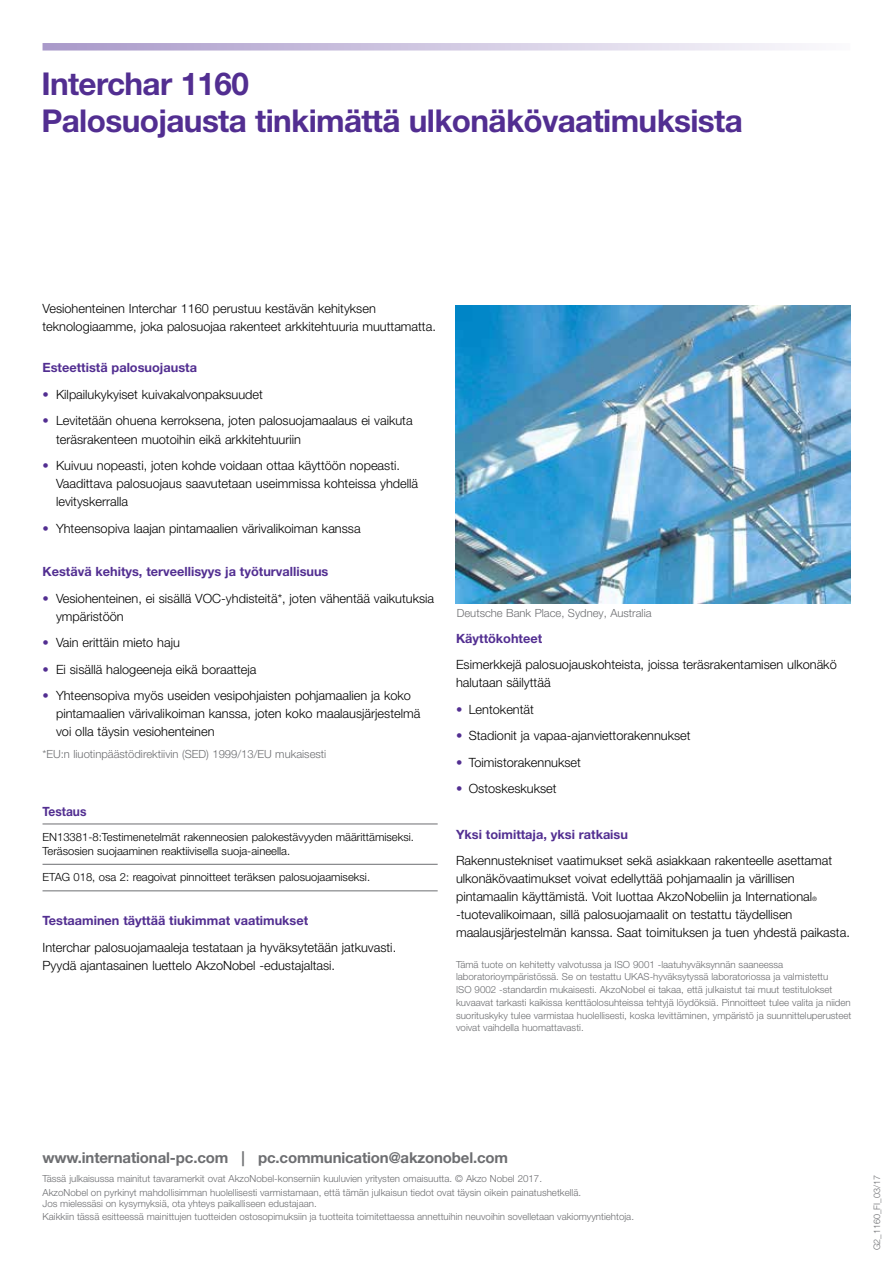
<style>
.page{position:relative;width:893px;height:1263px;background:#fff}
.page>*{position:absolute;margin:0;border:0;box-sizing:border-box;transform-origin:0 0}
.t1{font:700 31.5px/37.5px "Helvetica Neue LT Pro";letter-spacing:-.02em;color:#522e91}
.t2{font:700 15px "Helvetica Neue LT Pro";letter-spacing:-.01em;color:#6d6e71}
.t3{font:300 12.75px/18px "Helvetica Neue LT Pro";color:#000}
.t4{font:700 12.75px "Helvetica Neue LT Pro";color:#522e91}
.t5{font:700 12.75px "Helvetica Neue LT Pro";color:#522e91;scale:.94 1}
.t6{font:300 11.25px/13.5px "Helvetica Neue LT Pro";color:#000}
.t7{font:300 11.25px "Helvetica Neue LT Pro";color:#6d6e71}
.t8{font:300 9.75px/12.8px "Helvetica Neue LT Pro";color:#6d6e71}
.t9{font:300 9px "Helvetica Neue LT Pro";color:#6d6e71}
.s1{color:#522e91}
.s2{font-size:6px}
</style>
<div class="page">
<svg style="left:43px;top:43px;width:759px;height:8px;background:#d2cae3"></svg>
<img style="left:455px;top:306px;width:395px;height:297px">
<hr style="left:43px;top:823px;width:395px;height:1px;background:#6d6e71">
<hr style="left:43px;top:864px;width:395px;height:1px;background:#6d6e71">
<hr style="left:43px;top:890px;width:395px;height:1px;background:#6d6e71">
<h1 class="t1" style="left:41px;top:64px;width:703px">Interchar 1160<br>Palosuojausta tinkimättä ulkonäkövaatimuksista</h1>
<p class="t3" style="left:43px;top:299px;width:395px">Vesiohenteinen Interchar 1160 perustuu kestävän kehityksen teknologiaamme, joka palosuojaa rakenteet arkkitehtuuria muuttamatta.</p>
<p class="t4" style="left:43px;top:360px;width:156px">Esteettistä palosuojausta</p>
<p class="t3" style="left:43px;top:385px;width:222px"><span class="s1">•</span> Kilpailukykyiset kuivakalvonpaksuudet</p>
<p class="t3" style="left:56px;top:412px;width:358px;text-indent:-14px"><span class="s1">•</span> Levitetään ohuena kerroksena, joten palosuojamaalaus ei vaikuta teräsrakenteen muotoihin eikä arkkitehtuuriin</p>
<p class="t3" style="left:56px;top:456px;width:364px;text-indent:-14px"><span class="s1">•</span> Kuivuu nopeasti, joten kohde voidaan ottaa käyttöön nopeasti.<br>Vaadittava palosuojaus saavutetaan useimmissa kohteissa yhdellä levityskerralla</p>
<p class="t3" style="left:43px;top:519px;width:320px"><span class="s1">•</span> Yhteensopiva laajan pintamaalien värivalikoiman kanssa</p>
<p class="t4" style="left:43px;top:563px;width:287px">Kestävä kehitys, terveellisyys ja työturvallisuus</p>
<p class="t3" style="left:56px;top:589px;width:380px;text-indent:-14px"><span class="s1">•</span> Vesiohenteinen, ei sisällä VOC-yhdisteitä*, joten vähentää vaikutuksia ympäristöön</p>
<p class="t3" style="left:43px;top:633px;width:139px"><span class="s1">•</span> Vain erittäin mieto haju</p>
<p class="t3" style="left:43px;top:660px;width:216px"><span class="s1">•</span> Ei sisällä halogeeneja eikä boraatteja</p>
<p class="t3" style="left:56px;top:686px;width:366px;text-indent:-14px"><span class="s1">•</span> Yhteensopiva myös useiden vesipohjaisten pohjamaalien ja koko pintamaalien värivalikoiman kanssa, joten koko maalausjärjestelmä voi olla täysin vesiohenteinen</p>
<p class="t7" style="left:43px;top:747px;width:285px">*EU:n liuotinpäästödirektiivin (SED) 1999/13/EU mukaisesti</p>
<p class="t5" style="left:43px;top:804px;width:48px">Testaus</p>
<p class="t6" style="left:43px;top:830px;width:373px">EN13381-8:Testimenetelmät rakenneosien palokestävyyden määrittämiseksi.<br>Teräsosien suojaaminen reaktiivisella suoja-aineella.</p>
<p class="t6" style="left:43px;top:870px;width:329px">ETAG 018, osa 2: reagoivat pinnoitteet teräksen palosuojaamiseksi.</p>
<p class="t4" style="left:43px;top:912px;width:267px">Testaaminen täyttää tiukimmat vaatimukset</p>
<p class="t3" style="left:43px;top:938px;width:355px">Interchar palosuojamaaleja testataan ja hyväksytetään jatkuvasti.<br>Pyydä ajantasainen luettelo AkzoNobel -edustajaltasi.</p>
<p class="t7" style="left:457px;top:606px;width:196px">Deutsche Bank Place, Sydney, Australia</p>
<p class="t4" style="left:456px;top:630px;width:88px">Käyttökohteet</p>
<p class="t3" style="left:456px;top:656px;width:382px">Esimerkkejä palosuojauskohteista, joissa teräsrakentamisen ulkonäkö halutaan säilyttää</p>
<p class="t3" style="left:456px;top:700px;width:79px"><span class="s1">•</span> Lentokentät</p>
<p class="t3" style="left:456px;top:727px;width:236px"><span class="s1">•</span> Stadionit ja vapaa-ajanviettorakennukset</p>
<p class="t3" style="left:456px;top:753px;width:126px"><span class="s1">•</span> Toimistorakennukset</p>
<p class="t3" style="left:456px;top:780px;width:102px"><span class="s1">•</span> Ostoskeskukset</p>
<p class="t4" style="left:456px;top:826px;width:173px">Yksi toimittaja, yksi ratkaisu</p>
<p class="t3" style="left:456px;top:851px;width:395px">Rakennustekniset vaatimukset sekä asiakkaan rakenteelle asettamat ulkonäkövaatimukset voivat edellyttää pohjamaalin ja värillisen pintamaalin käyttämistä. Voit luottaa AkzoNobeliin ja International<span class="s2">® </span>-tuotevalikoimaan, sillä palosuojamaalit on testattu täydellisen maalausjärjestelmän kanssa. Saat toimituksen ja tuen yhdestä paikasta.</p>
<p class="t8" style="left:456px;top:958px;width:397px">Tämä tuote on kehitetty valvotussa ja ISO 9001 -laatuhyväksynnän saaneessa laboratorioympäristössä. Se on testattu UKAS-hyväksytyssä laboratoriossa ja valmistettu<br>ISO 9002 -standardin mukaisesti. AkzoNobel ei takaa, että julkaistut tai muut testitulokset kuvaavat tarkasti kaikissa kenttäolosuhteissa tehtyjä löydöksiä. Pinnoitteet tulee valita ja niiden suorituskyky tulee varmistaa huolellisesti, koska levittäminen, ympäristö ja suunnitteluperusteet voivat vaihdella huomattavasti.</p>
<p class="t2" style="left:43px;top:1148px;width:467px">www.international-pc.com | pc.communication@akzonobel.com</p>
<p class="t8" style="left:43px;top:1172px;width:540px;line-height:13.4px">Tässä julkaisussa mainitut tavaramerkit ovat AkzoNobel-konserniin kuuluvien yritysten omaisuutta. © Akzo Nobel 2017.<br>AkzoNobel on pyrkinyt mahdollisimman huolellisesti varmistamaan, että tämän julkaisun tiedot ovat täysin oikein painatushetkellä.</p>
<p class="t8" style="left:43px;top:1197px;width:593px;line-height:13.4px">Jos mielessäsi on kysymyksiä, ota yhteys paikalliseen edustajaan.<br>Kaikkiin tässä esitteessä mainittujen tuotteiden ostosopimuksiin ja tuotteita toimitettaessa annettuihin neuvoihin sovelletaan vakiomyyntiehtoja.</p>
<p class="t9" style="left:871px;top:1250px;width:77px;rotate:-90deg">G2_1160_FI_03/17</p>
</div>
